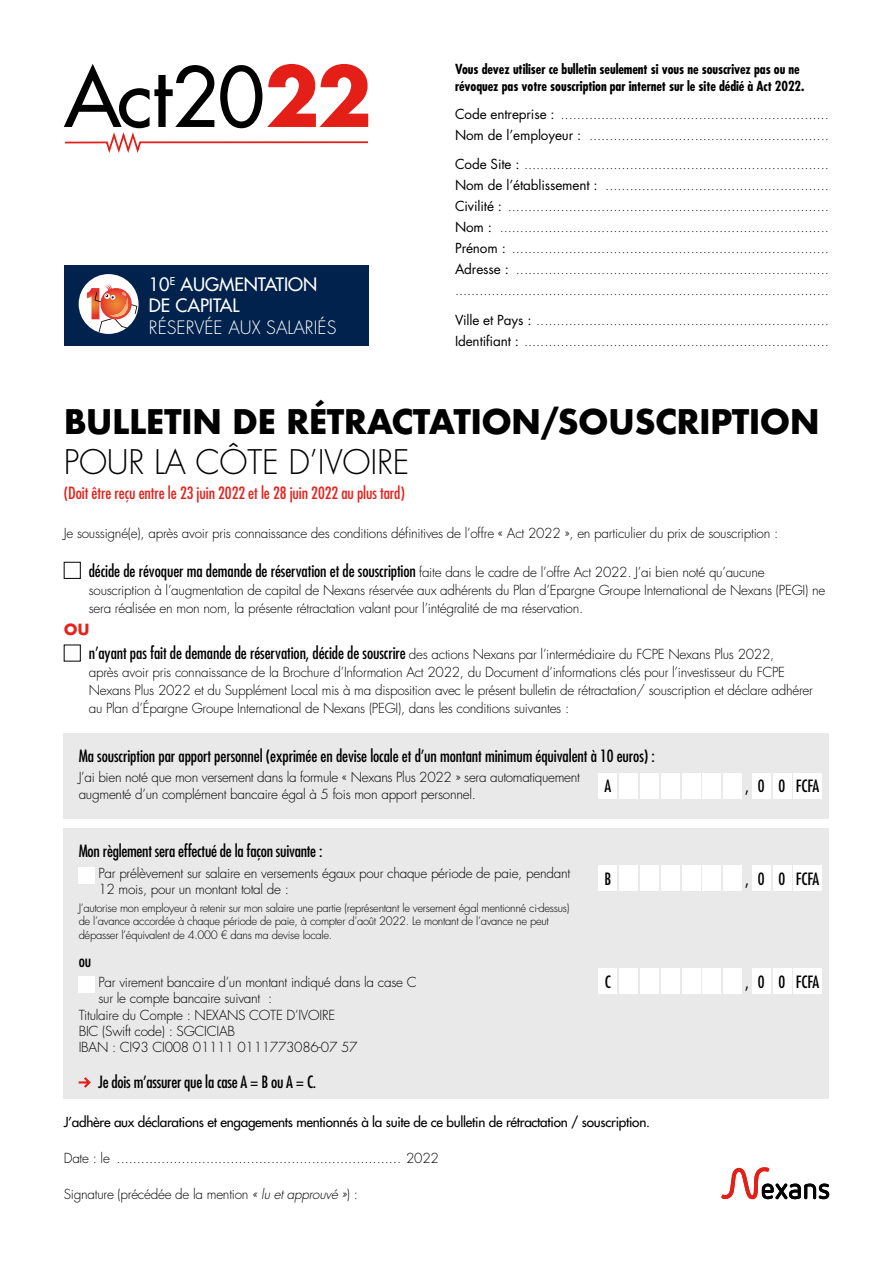
<style>
.page{position:relative;width:893px;height:1263px;background:#fff}
.page>*{position:absolute;margin:0;border:0;box-sizing:border-box;transform-origin:0 0}
.t1{font:700 33px "Futura";letter-spacing:-.02em;color:#000}
.t2{font:300 33px "Futura";letter-spacing:-.01em;color:#000}
.t3{font:18px/21.6px "Futura";color:#fff}
.t4{font:300 18px "Futura";color:#fff}
.t5{font:condensed 16.5px "Futura";letter-spacing:-.005em;color:#000}
.t6{font:condensed 16.5px "Futura";letter-spacing:-.005em;color:#e5231d}
.t7{font:700 15px "Futura";color:#e5231d}
.t8{font:300 13.5px/21px "Futura";letter-spacing:-.02em;color:#000}
.t9{font:700 condensed 13.5px/16.2px "Futura";letter-spacing:-.005em;color:#000}
.t10{font:13.5px "Futura";letter-spacing:-.02em;color:#000}
.t11{font:300 11.25px/13.5px "Futura";letter-spacing:-.025em;color:#000}
.s1{font-weight:400}
.s2{font-weight:300;font-stretch:normal;font-size:13.5px}
.s3{font-weight:400;font-stretch:condensed;font-size:16.5px}
.s4{font-family:"Futura Std"}
.s5{font-style:italic}
</style>
<div class="page">
<div style="left:64px;top:733px;width:765px;height:85px;background:#e9e9e9"></div>
<div style="left:598px;top:773px;width:19px;height:25px;background:#fff"></div>
<div style="left:619px;top:773px;width:19px;height:25px;background:#fff"></div>
<div style="left:640px;top:773px;width:19px;height:25px;background:#fff"></div>
<div style="left:661px;top:773px;width:19px;height:25px;background:#fff"></div>
<div style="left:682px;top:773px;width:18px;height:25px;background:#fff"></div>
<div style="left:702px;top:773px;width:19px;height:25px;background:#fff"></div>
<div style="left:723px;top:773px;width:19px;height:25px;background:#fff"></div>
<div style="left:752px;top:773px;width:19px;height:25px;background:#fff"></div>
<div style="left:773px;top:773px;width:18px;height:25px;background:#fff"></div>
<div style="left:793px;top:773px;width:28px;height:25px;background:#fff"></div>
<div style="left:64px;top:828px;width:765px;height:270px;background:#e9e9e9"></div>
<div style="left:79px;top:867px;width:16px;height:16px;background:#fff"></div>
<div style="left:79px;top:977px;width:16px;height:16px;background:#fff"></div>
<svg style="left:79px;top:1077px;width:12px;height:11px"></svg>
<svg style="left:63px;top:64px;width:306px;height:89px"></svg>
<div style="left:64px;top:265px;width:304px;height:81px;background:#00224c"></div>
<div style="left:79px;top:274px;width:60px;height:60px;background:#fff;border-radius:50%"></div>
<svg style="left:87px;top:284px;width:50px;height:48px"></svg>
<svg style="left:721px;top:1167px;width:108px;height:33px"></svg>
<div style="left:64px;top:562px;width:17px;height:17px;border:1px solid #000"></div>
<div style="left:64px;top:645px;width:17px;height:16px;border:1px solid #000"></div>
<div style="left:598px;top:865px;width:19px;height:26px;background:#fff"></div>
<div style="left:619px;top:865px;width:19px;height:26px;background:#fff"></div>
<div style="left:640px;top:865px;width:19px;height:26px;background:#fff"></div>
<div style="left:661px;top:865px;width:19px;height:26px;background:#fff"></div>
<div style="left:682px;top:865px;width:18px;height:26px;background:#fff"></div>
<div style="left:702px;top:865px;width:19px;height:26px;background:#fff"></div>
<div style="left:723px;top:865px;width:19px;height:26px;background:#fff"></div>
<div style="left:752px;top:865px;width:19px;height:26px;background:#fff"></div>
<div style="left:773px;top:865px;width:18px;height:26px;background:#fff"></div>
<div style="left:793px;top:865px;width:28px;height:26px;background:#fff"></div>
<div style="left:598px;top:968px;width:19px;height:26px;background:#fff"></div>
<div style="left:619px;top:968px;width:19px;height:26px;background:#fff"></div>
<div style="left:640px;top:968px;width:19px;height:26px;background:#fff"></div>
<div style="left:661px;top:968px;width:19px;height:26px;background:#fff"></div>
<div style="left:682px;top:968px;width:18px;height:26px;background:#fff"></div>
<div style="left:702px;top:968px;width:19px;height:26px;background:#fff"></div>
<div style="left:723px;top:968px;width:19px;height:26px;background:#fff"></div>
<div style="left:752px;top:968px;width:19px;height:26px;background:#fff"></div>
<div style="left:773px;top:968px;width:18px;height:26px;background:#fff"></div>
<div style="left:793px;top:968px;width:28px;height:26px;background:#fff"></div>
<h2 class="t3" style="left:149px;top:273px;width:170px">10<sup>E</sup> AUGMENTATION<br>DE CAPITAL</h2>
<h2 class="t4" style="left:149px;top:316px;width:189px">RÉSERVÉE AUX SALARIÉS</h2>
<p class="t9" style="left:455px;top:61px;width:351px">Vous devez utiliser ce bulletin seulement si vous ne souscrivez pas ou ne révoquez pas votre souscription par internet sur le site dédié à Act 2022.</p>
<p class="t8" style="left:455px;top:104px;width:375px"><span class="s1">Code entreprise :</span> ..................................................................<br><span class="s1">Nom de l’employeur :</span> ...........................................................</p>
<p class="t8" style="left:455px;top:154px;width:375px;text-align:justify"><span class="s1">Code Site :</span> ...........................................................................<br><span class="s1">Nom de l’établissement :</span> .......................................................<br><span class="s1">Civilité :</span> ...............................................................................<br><span class="s1">Nom :</span> .................................................................................<br><span class="s1">Prénom :</span> ..............................................................................<br><span class="s1">Adresse :</span> ............................................................................. ............................................................................................</p>
<p class="t8" style="left:455px;top:310px;width:375px"><span class="s1">Ville et Pays :</span> ........................................................................<br><span class="s1">Identifiant :</span> ...........................................................................</p>
<h1 class="t1" style="left:64px;top:398px;width:757px">BULLETIN DE RÉTRACTATION/SOUSCRIPTION</h1>
<h1 class="t2" style="left:64px;top:442px;width:347px">POUR LA CÔTE D’IVOIRE</h1>
<p class="t6" style="left:64px;top:483px;width:343px">(Doit être reçu entre le 23 juin 2022 et le 28 juin 2022 au plus tard)</p>
<p class="t8" style="left:64px;top:523px;width:716px">Je soussigné(e), après avoir pris connaissance des conditions définitives de l’offre « Act 2022 », en particulier du prix de souscription :</p>
<p class="t5" style="left:89px;top:560px;width:677px">décide de révoquer ma demande de réservation et de souscription <span class="s2">faite dans le cadre de l’offre Act 2022. J’ai bien noté qu’aucune</span></p>
<p class="t8" style="left:89px;top:581px;width:738px;line-height:18px">souscription à l’augmentation de capital de Nexans réservée aux adhérents du Plan d’Epargne Groupe International de Nexans (PEGI) ne sera réalisée en mon nom, la présente rétractation valant pour l’intégralité de ma réservation.</p>
<p class="t7" style="left:64px;top:618px;width:27px">OU</p>
<p class="t8" style="left:89px;top:646px;width:726px;line-height:18px"><span class="s3">n’ayant pas fait de demande de réservation, décide de souscrire</span> des actions Nexans par l’intermédiaire du FCPE Nexans Plus 2022,<br>après avoir pris connaissance de la Brochure d’Information Act 2022, du Document d’informations clés pour l’investisseur du FCPE Nexans Plus 2022 et du Supplément Local mis à ma disposition avec le présent bulletin de rétractation/ souscription et déclare adhérer au Plan d’Épargne Groupe International de Nexans (PEGI), dans les conditions suivantes :</p>
<p class="t5" style="left:79px;top:746px;width:578px">Ma souscription par apport personnel (exprimée en devise locale et d’un montant minimum équivalent à 10 euros) :</p>
<p class="t8" style="left:79px;top:770px;width:503px;line-height:16.2px">J’ai bien noté que mon versement dans la formule « Nexans Plus 2022 » sera automatiquement augmenté d’un complément bancaire égal à 5 fois mon apport personnel.</p>
<p class="t5" style="left:604px;top:776px;width:8px">A</p>
<p class="t5" style="left:745px;top:776px;width:75px">, 0 0 FCFA</p>
<p class="t5" style="left:79px;top:841px;width:245px">Mon règlement sera effectué de la façon suivante :</p>
<p class="t8" style="left:98px;top:865px;width:473px;line-height:16.2px">Par prélèvement sur salaire en versements égaux pour chaque période de paie, pendant<br>12 mois, pour un montant total de :</p>
<p class="t11" style="left:79px;top:901px;width:492px">J’autorise mon employeur à retenir sur mon salaire une partie (représentant le versement égal mentionné ci-dessus) de l’avance accordée à chaque période de paie, à compter d’août 2022. Le montant de l’avance ne peut dépasser l’équivalent de 4.000 <span class="s4">€</span> dans ma devise locale.</p>
<p class="t5" style="left:79px;top:951px;width:14px">ou</p>
<p class="t8" style="left:98px;top:972px;width:320px">Par virement bancaire d’un montant indiqué dans la case C</p>
<p class="t8" style="left:98px;top:988px;width:175px">sur le compte bancaire suivant :</p>
<p class="t8" style="left:79px;top:1005px;width:258px">Titulaire du Compte : NEXANS COTE D’IVOIRE</p>
<p class="t8" style="left:79px;top:1021px;width:158px">BIC (Swift code) : SGCICIAB</p>
<p class="t8" style="left:79px;top:1037px;width:280px">IBAN : CI93 CI008 01111 0111773086-07 57</p>
<p class="t5" style="left:98px;top:1072px;width:220px">Je dois m’assurer que la case A = B ou A = C.</p>
<p class="t5" style="left:604px;top:869px;width:8px">B</p>
<p class="t5" style="left:745px;top:869px;width:75px">, 0 0 FCFA</p>
<p class="t5" style="left:605px;top:972px;width:8px">C</p>
<p class="t5" style="left:745px;top:972px;width:75px">, 0 0 FCFA</p>
<p class="t10" style="left:64px;top:1114px;width:588px">J’adhère aux déclarations et engagements mentionnés à la suite de ce bulletin de rétractation / souscription.</p>
<p class="t8" style="left:64px;top:1148px;width:377px">Date : le ...................................................................... 2022</p>
<p class="t8" style="left:64px;top:1184px;width:296px">Signature (précédée de la mention <span class="s5">« lu et approuvé »</span>) :</p>
</div>
